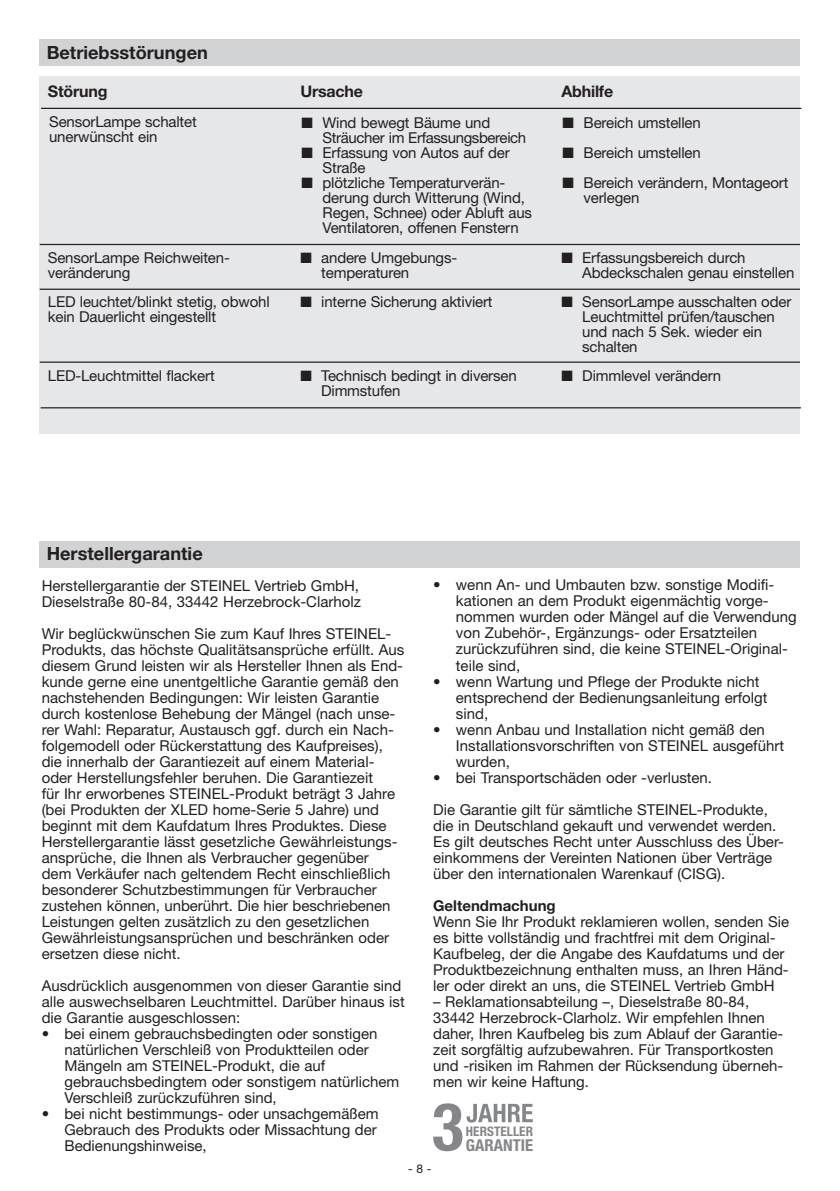
<style>
.page{position:relative;width:840px;height:1191px;background:#fff}
.page>*{position:absolute;margin:0;border:0;box-sizing:border-box;transform-origin:0 0}
.t1{font:700 condensed 66.4px "Helvetica Neue LT Std";color:#848689}
.t2{font:700 18.2px "Helvetica Neue LT Std";color:#231f20}
.t3{font:700 18.2px "Helvetica Neue LT Pro";color:#231f20}
.t4{font:700 condensed 16.4px "Helvetica Neue LT Std";color:#848689}
.t5{font:700 16px "Helvetica Neue LT Pro";letter-spacing:-.01em;color:#231f20}
.t6{font:15px/16px "Helvetica Neue LT Pro";color:#231f20}
.t7{font:15px/15px "Helvetica Neue LT Pro";letter-spacing:-.025em;color:#231f20}
.t8{font:700 15px "Helvetica Neue LT Pro";color:#231f20}
.t9{font:700 condensed 13.2px "Helvetica Neue LT Std";letter-spacing:.005em;color:#848689}
.t10{font:12px "Helvetica Neue LT Pro";color:#231f20}
</style>
<div class="page">
<div style="left:40px;top:541px;width:759px;height:26px;background:#d1d2d4"></div>
<div style="left:40px;top:76px;width:759px;height:358px;background:#e6e7e9"></div>
<div style="left:40px;top:40px;width:759px;height:26px;background:#d1d2d4"></div>
<hr style="left:40px;top:244px;width:759px;height:1px;background:#231f20">
<hr style="left:40px;top:289px;width:759px;height:1px;background:#231f20">
<hr style="left:40px;top:361px;width:759px;height:2px;background:#231f20">
<svg style="left:466px;top:1103px;width:66px;height:19px"></svg>
<hr style="left:41px;top:108px;width:760px;height:1px;background:#231f20">
<hr style="left:41px;top:407px;width:759px;height:1px;background:#231f20">
<p class="t3" style="left:47px;top:46px;width:163px">Betriebsstörungen</p>
<p class="t5" style="left:48px;top:86px;width:61px">Störung</p>
<p class="t5" style="left:300px;top:86px;width:64px">Ursache</p>
<p class="t5" style="left:561px;top:86px;width:53px">Abhilfe</p>
<p class="t6" style="left:49px;top:116px;width:149px;line-height:15px">SensorLampe schaltet unerwünscht ein</p>
<p class="t7" style="left:322px;top:117px;width:205px;text-indent:-21px">■ Wind bewegt Bäume und<br>Sträucher im Erfassungsbereich</p>
<p class="t6" style="left:322px;top:147px;width:189px;line-height:15px;text-indent:-21px">■ Erfassung von Autos auf der<br>Straße</p>
<p class="t6" style="left:322px;top:177px;width:211px;line-height:15px;text-indent:-21px">■ plötzliche Temperaturverän&shy;derung durch Witterung (Wind,<br>Regen, Schnee) oder Abluft aus<br>Ventilatoren, offenen Fenstern</p>
<p class="t6" style="left:562px;top:116px;width:140px">■ Bereich umstellen</p>
<p class="t6" style="left:562px;top:146px;width:140px">■ Bereich umstellen</p>
<p class="t6" style="left:583px;top:177px;width:206px;line-height:15px;text-indent:-21px">■ Bereich verändern, Montageort verlegen</p>
<p class="t6" style="left:48px;top:251px;width:183px;line-height:15px">SensorLampe Reichweiten&shy;veränderung</p>
<p class="t6" style="left:48px;top:295px;width:223px;line-height:15px">LED leuchtet/blinkt stetig, obwohl kein Dauerlicht eingestellt</p>
<p class="t6" style="left:321px;top:252px;width:137px;line-height:15px;text-indent:-21px">■ andere Umgebungs&shy;temperaturen</p>
<p class="t6" style="left:582px;top:252px;width:213px;line-height:15px;text-indent:-21px">■ Erfassungsbereich durch<br>Abdeckschalen genau einstellen</p>
<p class="t6" style="left:300px;top:295px;width:194px">■ interne Sicherung aktiviert</p>
<p class="t6" style="left:582px;top:296px;width:210px;line-height:15px;text-indent:-21px">■ SensorLampe ausschalten oder<br>Leuchtmittel prüfen/tauschen und nach 5 Sek. wieder ein schalten</p>
<p class="t6" style="left:48px;top:369px;width:168px">LED-Leuchtmittel flackert</p>
<p class="t6" style="left:321px;top:370px;width:197px;line-height:15px;text-indent:-21px">■ Technisch bedingt in diversen<br>Dimmstufen</p>
<p class="t6" style="left:561px;top:370px;width:161px">■ Dimmlevel verändern</p>
<p class="t2" style="left:47px;top:543px;width:157px">Herstellergarantie</p>
<p class="t6" style="left:42px;top:579px;width:319px">Herstellergarantie der STEINEL Vertrieb GmbH,</p>
<p class="t6" style="left:42px;top:595px;width:321px">Dieselstraße 80-84, 33442 Herzebrock-Clarholz</p>
<p class="t6" style="left:42px;top:627px;width:364px">Wir beglückwünschen Sie zum Kauf Ihres STEINEL-Produkts, das höchste Qualitätsansprüche erfüllt. Aus diesem Grund leisten wir als Hersteller Ihnen als End&shy;kunde gerne eine unentgeltliche Garantie gemäß den nachstehenden Bedingungen: Wir leisten Garantie durch kostenlose Behebung der Mängel (nach unse&shy;rer Wahl: Reparatur, Austausch ggf. durch ein Nach&shy;folgemodell oder Rückerstattung des Kaufpreises), die innerhalb der Garantiezeit auf einem Material&shy;oder Herstellungsfehler beruhen. Die Garantiezeit<br>für Ihr erworbenes STEINEL-Produkt beträgt 3 Jahre (bei Produkten der XLED home-Serie 5 Jahre) und beginnt mit dem Kaufdatum Ihres Produktes. Diese Herstellergarantie lässt gesetzliche Gewährleistungs&shy;ansprüche, die Ihnen als Verbraucher gegenüber<br>dem Verkäufer nach geltendem Recht einschließlich besonderer Schutzbestimmungen für Verbraucher zustehen können, unberührt. Die hier beschriebenen Leistungen gelten zusätzlich zu den gesetzlichen Gewährleistungsansprüchen und beschränken oder ersetzen diese nicht.</p>
<p class="t6" style="left:42px;top:979px;width:364px">Ausdrücklich ausgenommen von dieser Garantie sind alle auswechselbaren Leuchtmittel. Darüber hinaus ist die Garantie ausgeschlossen:</p>
<p class="t6" style="left:64px;top:1027px;width:336px;text-indent:-23px">• bei einem gebrauchsbedingten oder sonstigen natürlichen Verschleiß von Produktteilen oder Mängeln am STEINEL-Produkt, die auf gebrauchsbedingtem oder sonstigem natürlichem Verschleiß zurückzuführen sind,</p>
<p class="t6" style="left:64px;top:1107px;width:316px;text-indent:-23px">• bei nicht bestimmungs- oder unsachgemäßem<br>Gebrauch des Produkts oder Missachtung der<br>Bedienungshinweise,</p>
<p class="t6" style="left:456px;top:578px;width:342px;text-indent:-23px">• wenn An- und Umbauten bzw. sonstige Modifi&shy;kationen an dem Produkt eigenmächtig vorge&shy;nommen wurden oder Mängel auf die Verwendung von Zubehör-, Ergänzungs- oder Ersatzteilen zurückzuführen sind, die keine STEINEL-Original&shy;teile sind,</p>
<p class="t6" style="left:456px;top:674px;width:313px;text-indent:-23px">• wenn Wartung und Pflege der Produkte nicht entsprechend der Bedienungsanleitung erfolgt sind,</p>
<p class="t6" style="left:456px;top:722px;width:329px;text-indent:-23px">• wenn Anbau und Installation nicht gemäß den<br>Installationsvorschriften von STEINEL ausgeführt wurden,</p>
<p class="t6" style="left:433px;top:770px;width:280px">• bei Transportschäden oder -verlusten.</p>
<p class="t6" style="left:433px;top:802px;width:352px">Die Garantie gilt für sämtliche STEINEL-Produkte, die in Deutschland gekauft und verwendet werden.<br>Es gilt deutsches Recht unter Ausschluss des Über&shy;einkommens der Vereinten Nationen über Verträge über den internationalen Warenkauf (CISG).</p>
<p class="t8" style="left:433px;top:900px;width:124px">Geltendmachung</p>
<p class="t6" style="left:433px;top:914px;width:357px">Wenn Sie Ihr Produkt reklamieren wollen, senden Sie es bitte vollständig und frachtfrei mit dem Original-Kaufbeleg, der die Angabe des Kaufdatums und der Produktbezeichnung enthalten muss, an Ihren Händ&shy;ler oder direkt an uns, die STEINEL Vertrieb GmbH</p>
<p class="t6" style="left:433px;top:994px;width:351px">– Reklamationsabteilung –, Dieselstraße 80-84, 33442 Herzebrock-Clarholz. Wir empfehlen Ihnen daher, Ihren Kaufbeleg bis zum Ablauf der Garantie&shy;zeit sorgfältig aufzubewahren. Für Transportkosten und -risiken im Rahmen der Rücksendung überneh&shy;men wir keine Haftung.</p>
<p class="t1" style="left:432px;top:1088px;width:33px">3</p>
<p class="t9" style="left:465px;top:1123px;width:69px">HERSTELLER</p>
<p class="t4" style="left:465px;top:1135px;width:69px">GARANTIE</p>
<p class="t10" style="left:408px;top:1164px;width:25px">- 8 -</p>
</div>
